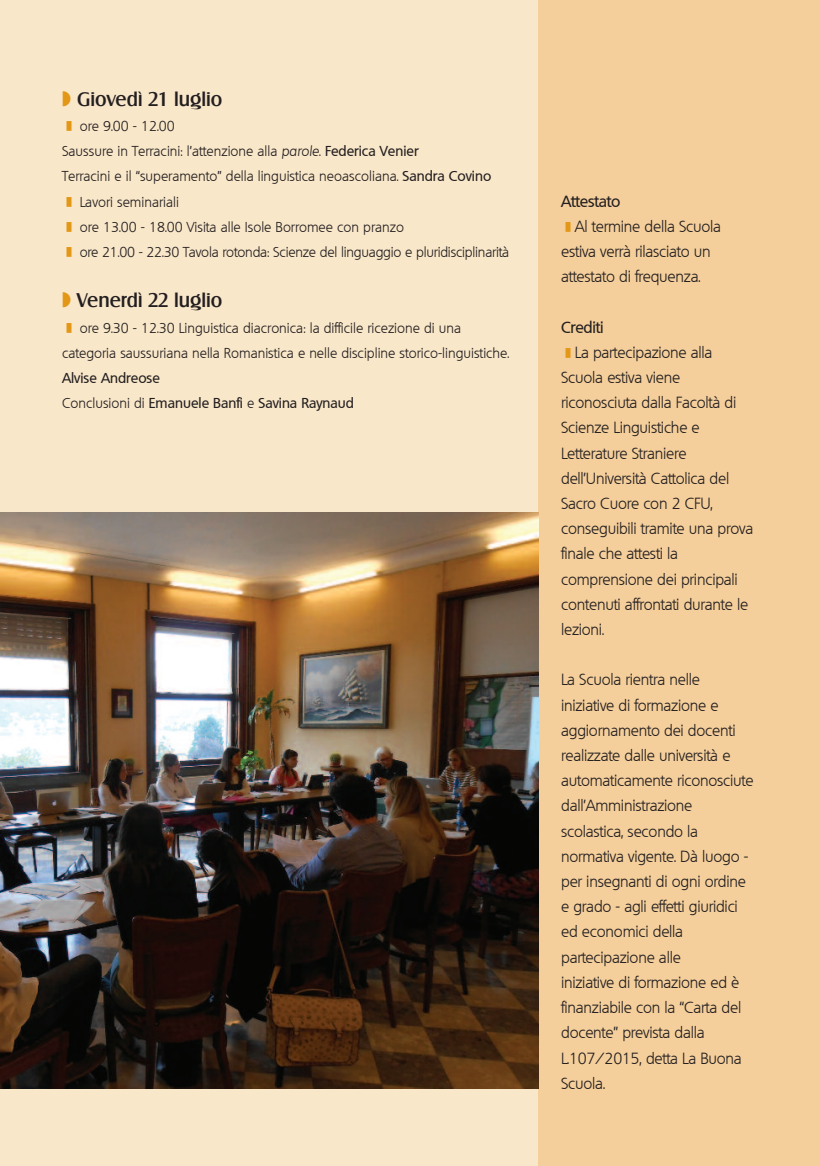
<style>
.page{position:relative;width:819px;height:1166px;background:#f9e7c9}
.page>*{position:absolute;margin:0;border:0;box-sizing:border-box;transform-origin:0 0}
.t1{font:500 19.25px "Salzburg";color:#231f20}
.t2{font:300 15.75px/25.2px "Quebec";letter-spacing:-.015em;color:#231f20}
.t3{font:300 14px/25.2px "Quebec";color:#231f20}
.t4{font:500 14px/25.2px "Quebec";color:#231f20}
.s1{color:#e39716}
.s2{font-family:"MS Gothic";font-weight:400;color:#e39716}
.s3{font-style:italic}
.s4{font-weight:500}
.s5{font-weight:300}
.s6{font-family:"MS Gothic";font-weight:400;font-size:14px;color:#e39716}
</style>
<div class="page">
<div style="left:538px;top:0;width:281px;height:1166px;background:#f5cf9b"></div>
<img style="left:1px;top:512px;width:537px;height:576px">
<p class="t1" style="left:62px;top:87px;width:162px"><span class="s1">◗</span> Giovedì 21 luglio</p>
<p class="t3" style="left:62px;top:113px;width:448px"><span class="s2">❚</span> ore 9.00 - 12.00<br>Saussure in Terracini: l’attenzione alla <span class="s3">parole</span>. <span class="s4">Federica Venier<br></span>Terracini e il “superamento” della linguistica neoascoliana. <span class="s4">Sandra Covino<br></span><span class="s2">❚</span> Lavori seminariali<br><span class="s2">❚</span> ore 13.00 - 18.00 Visita alle Isole Borromee con pranzo<br><span class="s2">❚</span> ore 21.00 - 22.30 Tavola rotonda: Scienze del linguaggio e pluridisciplinarità</p>
<p class="t1" style="left:62px;top:289px;width:162px"><span class="s1">◗</span> Venerdì 22 luglio</p>
<p class="t3" style="left:62px;top:315px;width:449px"><span class="s2">❚</span> ore 9.30 - 12.30 Linguistica diacronica: la difficile ricezione di una categoria saussuriana nella Romanistica e nelle discipline storico-linguistiche.</p>
<p class="t4" style="left:62px;top:365px;width:293px">Alvise Andreose<br><span class="s5">Conclusioni di</span> Emanuele Banfi <span class="s5">e</span> Savina Raynaud</p>
<p class="t2" style="left:561px;top:188px;width:161px"><span class="s4">Attestato<br></span><span class="s6">❚</span>Al termine della Scuola estiva verrà rilasciato un attestato di frequenza.</p>
<p class="t2" style="left:561px;top:314px;width:194px"><span class="s4">Crediti<br></span><span class="s6">❚</span>La partecipazione alla<br>Scuola estiva viene riconosciuta dalla Facoltà di<br>Scienze Linguistiche e<br>Letterature Straniere dell’Università Cattolica del<br>Sacro Cuore con 2 CFU, conseguibili tramite una prova finale che attesti la comprensione dei principali contenuti affrontati durante le lezioni.</p>
<p class="t2" style="left:561px;top:667px;width:194px">La Scuola rientra nelle iniziative di formazione e aggiornamento dei docenti realizzate dalle università e automaticamente riconosciute dall’Amministrazione scolastica, secondo la normativa vigente. Dà luogo - per insegnanti di ogni ordine e grado - agli effetti giuridici ed economici della partecipazione alle<br>iniziative di formazione ed è finanziabile con la “Carta del docente” prevista dalla<br>L.107/2015, detta La Buona<br>Scuola.</p>
</div>
